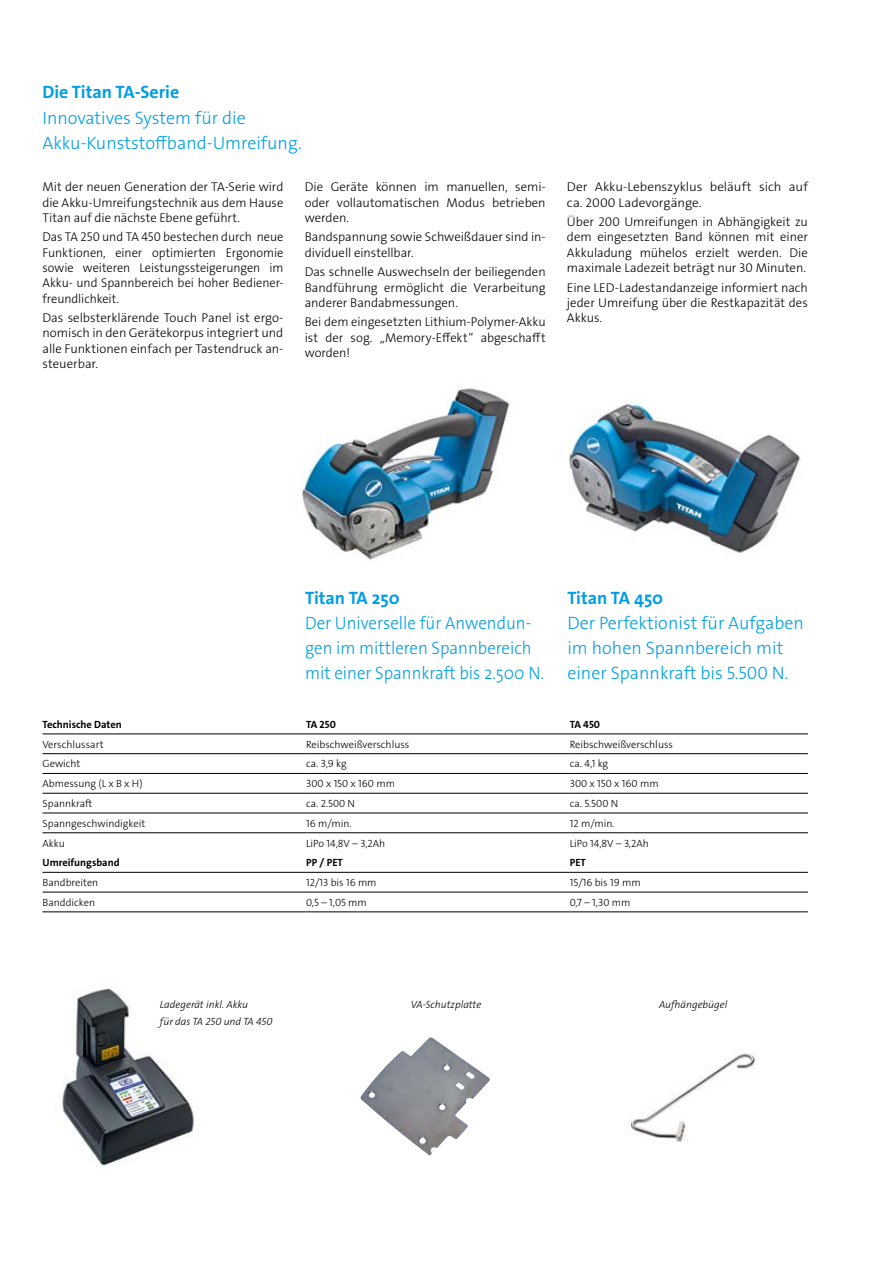
<style>
.page{position:relative;width:893px;height:1263px;background:#fff}
.page>*{position:absolute;margin:0;border:0;box-sizing:border-box;transform-origin:0 0}
.t1{font:18px/25.2px "The Sans LP3 Lig";color:#009ee3}
.t2{font:18px/25.2px "The Sans LP3 Lig";color:#009ee3;scale:.94 1}
.t3{font:18px "The Sans LP7 Bld";color:#009ee3}
.t4{font:12.75px/15.3px "The Sans LP3 Lig";letter-spacing:-.005em;color:#000;text-align:justify}
.t5{font:12.75px/15.3px "The Sans LP3 Lig";letter-spacing:-.005em;color:#000;scale:1.04 1}
.t6{font:10.5px "The Sans LP3 Lig";color:#000}
.t7{font:10.5px/16.8px "The Sans LP3 Lig IT";color:#000}
.t8{font:10.5px "The Sans LP7 Bld";color:#000}
</style>
<div class="page">
<img style="left:292px;top:388px;width:218px;height:172px">
<img style="left:566px;top:400px;width:235px;height:153px">
<hr style="left:43px;top:733px;width:263px;height:1px;background:#000">
<hr style="left:306px;top:733px;width:264px;height:1px;background:#000">
<hr style="left:570px;top:733px;width:238px;height:1px;background:#000">
<hr style="left:43px;top:753px;width:263px;height:1px;background:#000">
<hr style="left:306px;top:753px;width:264px;height:1px;background:#000">
<hr style="left:570px;top:753px;width:238px;height:1px;background:#000">
<hr style="left:43px;top:773px;width:263px;height:1px;background:#000">
<hr style="left:306px;top:773px;width:264px;height:1px;background:#000">
<hr style="left:570px;top:773px;width:238px;height:1px;background:#000">
<hr style="left:43px;top:793px;width:263px;height:1px;background:#000">
<hr style="left:306px;top:793px;width:264px;height:1px;background:#000">
<hr style="left:570px;top:793px;width:238px;height:1px;background:#000">
<hr style="left:43px;top:813px;width:263px;height:1px;background:#000">
<hr style="left:306px;top:813px;width:264px;height:1px;background:#000">
<hr style="left:570px;top:813px;width:238px;height:1px;background:#000">
<hr style="left:43px;top:832px;width:263px;height:1px;background:#000">
<hr style="left:306px;top:832px;width:264px;height:1px;background:#000">
<hr style="left:570px;top:832px;width:238px;height:1px;background:#000">
<hr style="left:43px;top:872px;width:263px;height:1px;background:#000">
<hr style="left:306px;top:872px;width:264px;height:1px;background:#000">
<hr style="left:570px;top:872px;width:238px;height:1px;background:#000">
<hr style="left:43px;top:892px;width:263px;height:1px;background:#000">
<hr style="left:306px;top:892px;width:264px;height:1px;background:#000">
<hr style="left:570px;top:892px;width:238px;height:1px;background:#000">
<hr style="left:43px;top:911px;width:263px;height:1px;background:#000">
<hr style="left:306px;top:911px;width:264px;height:1px;background:#000">
<hr style="left:570px;top:911px;width:238px;height:1px;background:#000">
<img style="left:62px;top:988px;width:132px;height:178px">
<img style="left:360px;top:1037px;width:130px;height:118px">
<img style="left:629px;top:1053px;width:127px;height:90px">
<h1 class="t3" style="left:43px;top:81px;width:138px">Die Titan TA-Serie</h1>
<h1 class="t1" style="left:43px;top:105px;width:261px">Innovatives System für die<br>Akku-Kunststoffband-Umreifung.</h1>
<p class="t4" style="left:43px;top:179px;width:242px">Mit der neuen Generation der TA-Serie wird die Akku-Umreifungstechnik aus dem Hause Titan auf die nächste Ebene geführt.</p>
<p class="t4" style="left:43px;top:230px;width:242px">Das TA 250 und TA 450 bestechen durch neue Funktionen, einer optimierten Ergonomie sowie weiteren Leistungssteigerungen im Akku- und Spannbereich bei hoher Bediener&shy;freundlichkeit.</p>
<p class="t4" style="left:43px;top:310px;width:242px">Das selbsterklärende Touch Panel ist ergo&shy;nomisch in den Gerätekorpus integriert und alle Funktionen einfach per Tastendruck an&shy;steuerbar.</p>
<p class="t4" style="left:305px;top:179px;width:242px">Die Geräte können im manuellen, semi&shy;oder vollautomatischen Modus betrieben werden.</p>
<p class="t4" style="left:305px;top:229px;width:242px">Bandspannung sowie Schweißdauer sind in&shy;dividuell einstellbar.</p>
<p class="t4" style="left:305px;top:264px;width:242px">Das schnelle Auswechseln der beiliegenden Bandführung ermöglicht die Verarbeitung anderer Bandabmessungen.</p>
<p class="t4" style="left:305px;top:315px;width:242px">Bei dem eingesetzten Lithium-Polymer-Akku ist der sog. „Memory-Effekt“ abgeschafft worden!</p>
<p class="t5" style="left:567px;top:179px;width:233px">Der Akku-Lebenszyklus beläuft sich auf ca. 2000 Ladevorgänge.</p>
<p class="t4" style="left:567px;top:214px;width:242px">Über 200 Umreifungen in Abhängigkeit zu dem eingesetzten Band können mit einer Akkuladung mühelos erzielt werden. Die maximale Ladezeit beträgt nur 30 Minuten.</p>
<p class="t4" style="left:567px;top:280px;width:242px">Eine LED-Ladestandanzeige informiert nach jeder Umreifung über die Restkapazität des Akkus.</p>
<h1 class="t3" style="left:305px;top:586px;width:96px">Titan TA 250</h1>
<h1 class="t2" style="left:305px;top:610px;width:256px">Der Universelle für Anwendun&shy;gen im mittleren Spannbereich mit einer Spannkraft bis 2.500 N.</h1>
<h1 class="t3" style="left:567px;top:586px;width:97px">Titan TA 450</h1>
<h1 class="t1" style="left:567px;top:610px;width:238px">Der Perfektionist für Aufgaben im hohen Spannbereich mit einer Spannkraft bis 5.500 N.</h1>
<p class="t8" style="left:43px;top:718px;width:81px">Technische Daten</p>
<p class="t8" style="left:306px;top:718px;width:31px">TA 250</p>
<p class="t8" style="left:570px;top:718px;width:32px">TA 450</p>
<p class="t6" style="left:43px;top:737px;width:63px">Verschlussart</p>
<p class="t6" style="left:306px;top:737px;width:105px">Reibschweißverschluss</p>
<p class="t6" style="left:570px;top:737px;width:105px">Reibschweißverschluss</p>
<p class="t6" style="left:43px;top:757px;width:39px">Gewicht</p>
<p class="t6" style="left:306px;top:757px;width:42px">ca. 3,9 kg</p>
<p class="t6" style="left:570px;top:757px;width:40px">ca. 4,1 kg</p>
<p class="t6" style="left:43px;top:777px;width:102px">Abmessung (L x B x H)</p>
<p class="t6" style="left:306px;top:777px;width:90px">300 x 150 x 160 mm</p>
<p class="t6" style="left:570px;top:777px;width:90px">300 x 150 x 160 mm</p>
<p class="t6" style="left:43px;top:797px;width:51px">Spannkraft</p>
<p class="t6" style="left:306px;top:797px;width:50px">ca. 2.500 N</p>
<p class="t6" style="left:570px;top:797px;width:50px">ca. 5.500 N</p>
<p class="t6" style="left:43px;top:816px;width:104px">Spanngeschwindigkeit</p>
<p class="t6" style="left:306px;top:816px;width:47px">16 m/min.</p>
<p class="t6" style="left:570px;top:816px;width:46px">12 m/min.</p>
<p class="t6" style="left:43px;top:836px;width:24px">Akku</p>
<p class="t6" style="left:306px;top:836px;width:81px">LiPo 14,8V – 3,2Ah</p>
<p class="t6" style="left:570px;top:836px;width:81px">LiPo 14,8V – 3,2Ah</p>
<p class="t8" style="left:43px;top:856px;width:79px">Umreifungsband</p>
<p class="t8" style="left:306px;top:856px;width:38px">PP / PET</p>
<p class="t8" style="left:570px;top:856px;width:18px">PET</p>
<p class="t6" style="left:43px;top:876px;width:57px">Bandbreiten</p>
<p class="t6" style="left:306px;top:876px;width:72px">12/13 bis 16 mm</p>
<p class="t6" style="left:570px;top:876px;width:72px">15/16 bis 19 mm</p>
<p class="t6" style="left:43px;top:895px;width:54px">Banddicken</p>
<p class="t6" style="left:306px;top:895px;width:62px">0,5 – 1,05 mm</p>
<p class="t6" style="left:570px;top:895px;width:62px">0,7 – 1,30 mm</p>
<p class="t7" style="left:160px;top:997px;width:114px">Ladegerät inkl. Akku<br>für das TA 250 und TA 450</p>
<p class="t7" style="left:411px;top:997px;width:72px">VA-Schutzplatte</p>
<p class="t7" style="left:659px;top:997px;width:70px">Aufhängebügel</p>
</div>
